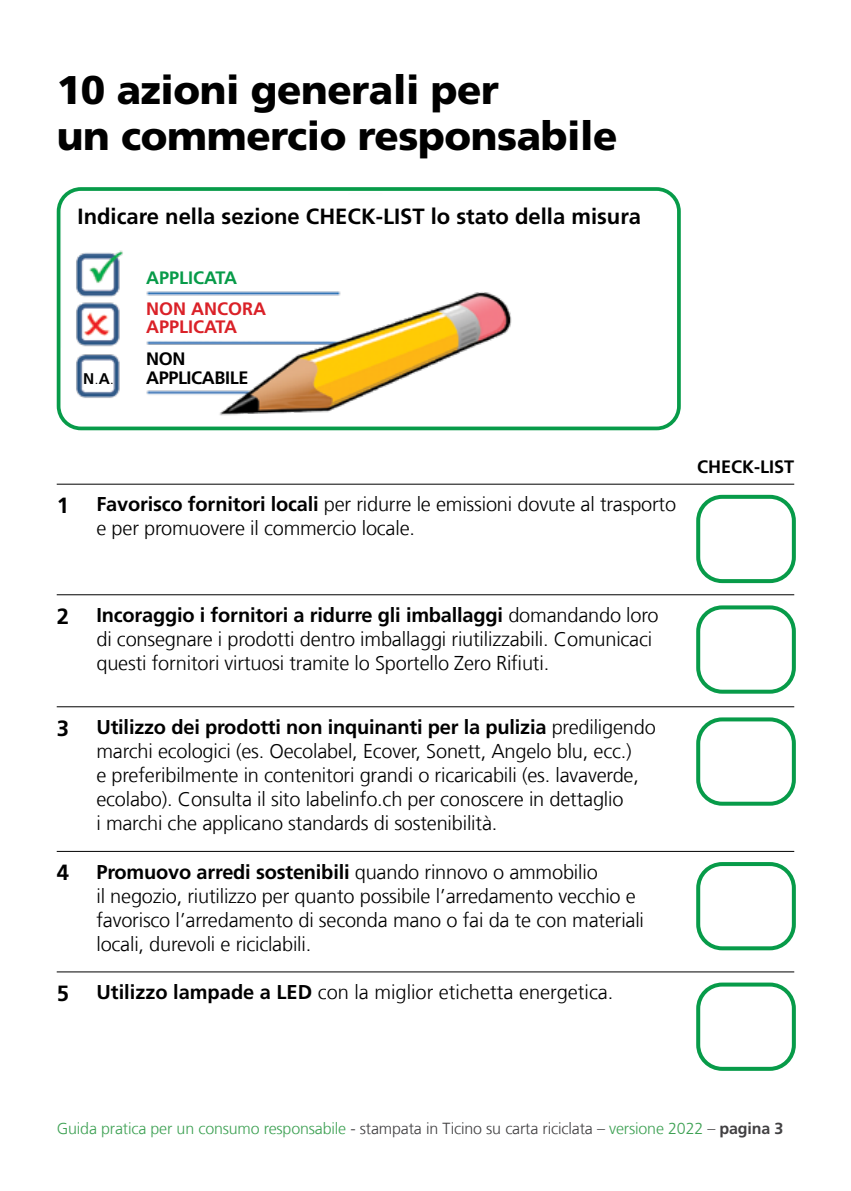
<style>
.page{position:relative;width:851px;height:1191px;background:#fff}
.page>*{position:absolute;margin:0;border:0;box-sizing:border-box;transform-origin:0 0}
.t1{font:900 40px/46px "Frutiger LT Com";letter-spacing:-.01em;color:#000}
.t2{font:700 22px "Frutiger LT Com";color:#000}
.t3{font:300 20px/24px "Frutiger LT Com";letter-spacing:-.01em;color:#000}
.t4{font:700 18px/18px "Frutiger LT Com";color:#da2128}
.t5{font:700 18px "Frutiger LT Com";letter-spacing:-.02em;color:#000}
.t6{font:700 18px "Frutiger LT Com";color:#000}
.t7{font:700 18px "Frutiger LT Com";color:#079b49}
.t8{font:300 16px "Frutiger LT Com";letter-spacing:-.01em;color:#3ea154}
.t9{font:700 15.4px "Frutiger LT Com";color:#000}
.s1{font-weight:300}
.s2{font-weight:700}
.s3{font-weight:700;font-size:22px}
.s4{color:#414042}
.s5{font-weight:700;color:#414042}
</style>
<div class="page">
<hr style="left:57px;top:484px;width:737px;height:1px;background:#000">
<div style="left:696px;top:495px;width:99px;height:88px;border:4px solid #079b49;border-radius:24px"></div>
<hr style="left:57px;top:594px;width:737px;height:1px;background:#000">
<div style="left:696px;top:605px;width:99px;height:88px;border:4px solid #079b49;border-radius:24px"></div>
<hr style="left:57px;top:706px;width:737px;height:1px;background:#000">
<div style="left:696px;top:717px;width:99px;height:88px;border:4px solid #079b49;border-radius:24px"></div>
<hr style="left:57px;top:851px;width:737px;height:1px;background:#000">
<div style="left:696px;top:862px;width:99px;height:88px;border:4px solid #079b49;border-radius:24px"></div>
<hr style="left:57px;top:971px;width:737px;height:1px;background:#000">
<div style="left:696px;top:982px;width:99px;height:88px;border:4px solid #079b49;border-radius:24px"></div>
<img style="left:62px;top:192px;width:450px;height:233px">
<div style="left:57px;top:187px;width:623px;height:243px;border:4px solid #079b49;border-radius:22px"></div>
<h1 class="t1" style="left:57px;top:67px;width:562px">10 azioni generali per<br>un commercio responsabile</h1>
<p class="t2" style="left:78px;top:204px;width:565px">Indicare nella sezione CHECK-LIST lo stato della misura</p>
<p class="t7" style="left:146px;top:267px;width:93px">APPLICATA</p>
<p class="t4" style="left:146px;top:300px;width:121px">NON ANCORA<br>APPLICATA</p>
<p class="t5" style="left:146px;top:348px;width:41px">NON</p>
<p class="t9" style="left:83px;top:369px;width:32px">N<span class="s1">.</span>A<span class="s1">.</span></p>
<p class="t5" style="left:146px;top:367px;width:104px">APPLICABILE</p>
<p class="t2" style="left:57px;top:492px;width:14px">1</p>
<p class="t3" style="left:96px;top:492px;width:581px"><span class="s2">Favorisco fornitori locali</span> per ridurre le emissioni dovute al trasporto e per promuovere il commercio locale.</p>
<p class="t6" style="left:697px;top:456px;width:99px">CHECK-LIST</p>
<p class="t2" style="left:57px;top:603px;width:14px">2</p>
<p class="t3" style="left:96px;top:603px;width:563px"><span class="s2">Incoraggio i fornitori a ridurre gli imballaggi</span> domandando loro di consegnare i prodotti dentro imballaggi riutilizzabili. Comunicaci questi fornitori virtuosi tramite lo Sportello Zero Rifiuti.</p>
<p class="t2" style="left:57px;top:715px;width:14px">3</p>
<p class="t3" style="left:96px;top:715px;width:561px"><span class="s2">Utilizzo dei prodotti non inquinanti per la pulizia</span> prediligendo marchi ecologici (es. Oecolabel, Ecover, Sonett, Angelo blu, ecc.)<br>e preferibilmente in contenitori grandi o ricaricabili (es. lavaverde, ecolabo). Consulta il sito labelinfo.ch per conoscere in dettaglio<br>i marchi che applicano standards di sostenibilità.</p>
<p class="t2" style="left:57px;top:859px;width:14px">4</p>
<p class="t3" style="left:96px;top:860px;width:549px"><span class="s2">Promuovo arredi sostenibili</span> quando rinnovo o ammobilio<br>il negozio, riutilizzo per quanto possibile l’arredamento vecchio e favorisco l’arredamento di seconda mano o fai da te con materiali locali, durevoli e riciclabili.</p>
<p class="t3" style="left:57px;top:980px;width:558px"><span class="s3">5</span> <span class="s2">Utilizzo lampade a LED</span> con la miglior etichetta energetica.</p>
<p class="t8" style="left:57px;top:1119px;width:728px">Guida pratica per un consumo responsabile <span class="s4">- stampata in Ticino su carta riciclata –</span> versione 2022 <span class="s4">–</span> <span class="s5">pagina 3</span></p>
</div>
